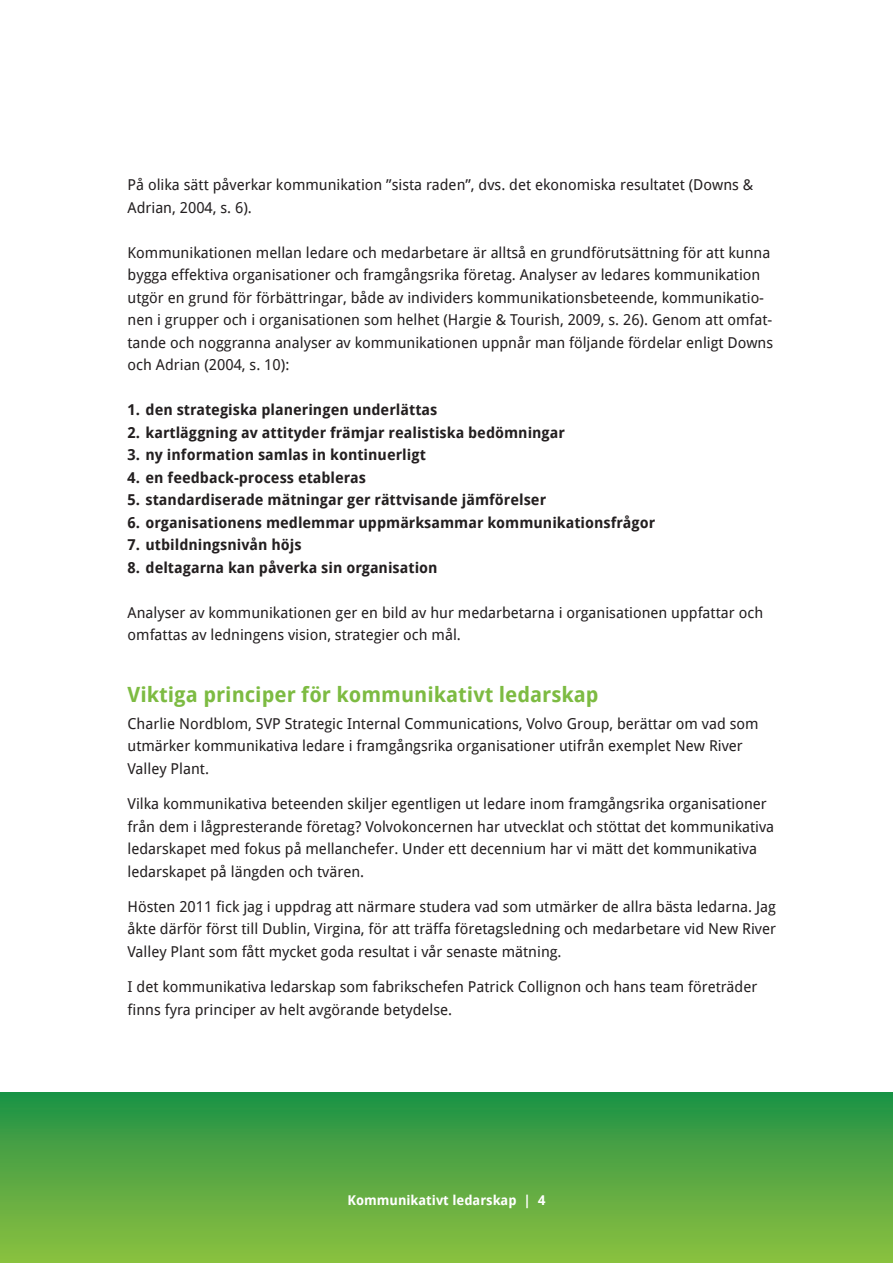
<style>
.page{position:relative;width:893px;height:1263px;background:#fff}
.page>*{position:absolute;margin:0;border:0;box-sizing:border-box;transform-origin:0 0}
.t1{font:700 21px "Droid Sans";color:#7dbb42}
.t2{font:15px/22.5px "Droid Sans";color:#231f20}
.t3{font:700 15px "Droid Sans";color:#231f20}
.t4{font:700 13.5px "Droid Sans";color:#fff}
</style>
<div class="page">
<div style="left:0;top:1093px;width:893px;height:170px;background:linear-gradient(to bottom,#209246,#8fc040)"></div>
<p class="t2" style="left:128px;top:174px;width:627px">På olika sätt påverkar kommunikation ”sista raden”, dvs. det ekonomiska resultatet (Downs &amp;<br>Adrian, 2004, s. 6).</p>
<p class="t2" style="left:128px;top:241px;width:647px">Kommunikationen mellan ledare och medarbetare är alltså en grundförutsättning för att kunna bygga effektiva organisationer och framgångsrika företag. Analyser av ledares kommunikation utgör en grund för förbättringar, både av individers kommunikationsbeteende, kommunikatio&shy;nen i grupper och i organisationen som helhet (Hargie &amp; Tourish, 2009, s. 26). Genom att omfat&shy;tande och noggranna analyser av kommunikationen uppnår man följande fördelar enligt Downs och Adrian (2004, s. 10):</p>
<p class="t3" style="left:128px;top:401px;width:311px">1. den strategiska planeringen underlättas</p>
<p class="t3" style="left:128px;top:424px;width:439px">2. kartläggning av attityder främjar realistiska bedömningar</p>
<p class="t3" style="left:128px;top:446px;width:300px">3. ny information samlas in kontinuerligt</p>
<p class="t3" style="left:128px;top:469px;width:240px">4. en feedback-process etableras</p>
<p class="t3" style="left:128px;top:491px;width:420px">5. standardiserade mätningar ger rättvisande jämförelser</p>
<p class="t3" style="left:128px;top:514px;width:529px">6. organisationens medlemmar uppmärksammar kommunikationsfrågor</p>
<p class="t3" style="left:128px;top:536px;width:176px">7. utbildningsnivån höjs</p>
<p class="t3" style="left:128px;top:559px;width:312px">8. deltagarna kan påverka sin organisation</p>
<p class="t2" style="left:128px;top:601px;width:637px">Analyser av kommunikationen ger en bild av hur medarbetarna i organisationen uppfattar och omfattas av ledningens vision, strategier och mål.</p>
<h1 class="t1" style="left:128px;top:683px;width:473px">Viktiga principer för kommunikativt ledarskap</h1>
<p class="t2" style="left:128px;top:712px;width:632px">Charlie Nordblom, SVP Strategic Internal Communications, Volvo Group, berättar om vad som utmärker kommunikativa ledare i framgångsrika organisationer utifrån exemplet New River<br>Valley Plant.</p>
<p class="t2" style="left:128px;top:793px;width:648px">Vilka kommunikativa beteenden skiljer egentligen ut ledare inom framgångsrika organisationer från dem i lågpresterande företag? Volvokoncernen har utvecklat och stöttat det kommunikativa ledarskapet med fokus på mellanchefer. Under ett decennium har vi mätt det kommunikativa ledarskapet på längden och tvären.</p>
<p class="t2" style="left:128px;top:895px;width:650px;text-align:justify">Hösten 2011 fick jag i uppdrag att närmare studera vad som utmärker de allra bästa ledarna. Jag åkte därför först till Dublin, Virgina, för att träffa företagsledning och medarbetare vid New River Valley Plant som fått mycket goda resultat i vår senaste mätning.</p>
<p class="t2" style="left:128px;top:976px;width:631px">I det kommunikativa ledarskap som fabrikschefen Patrick Collignon och hans team företräder finns fyra principer av helt avgörande betydelse.</p>
<p class="t4" style="left:347px;top:1193px;width:200px">Kommunikativt ledarskap | 4</p>
</div>
